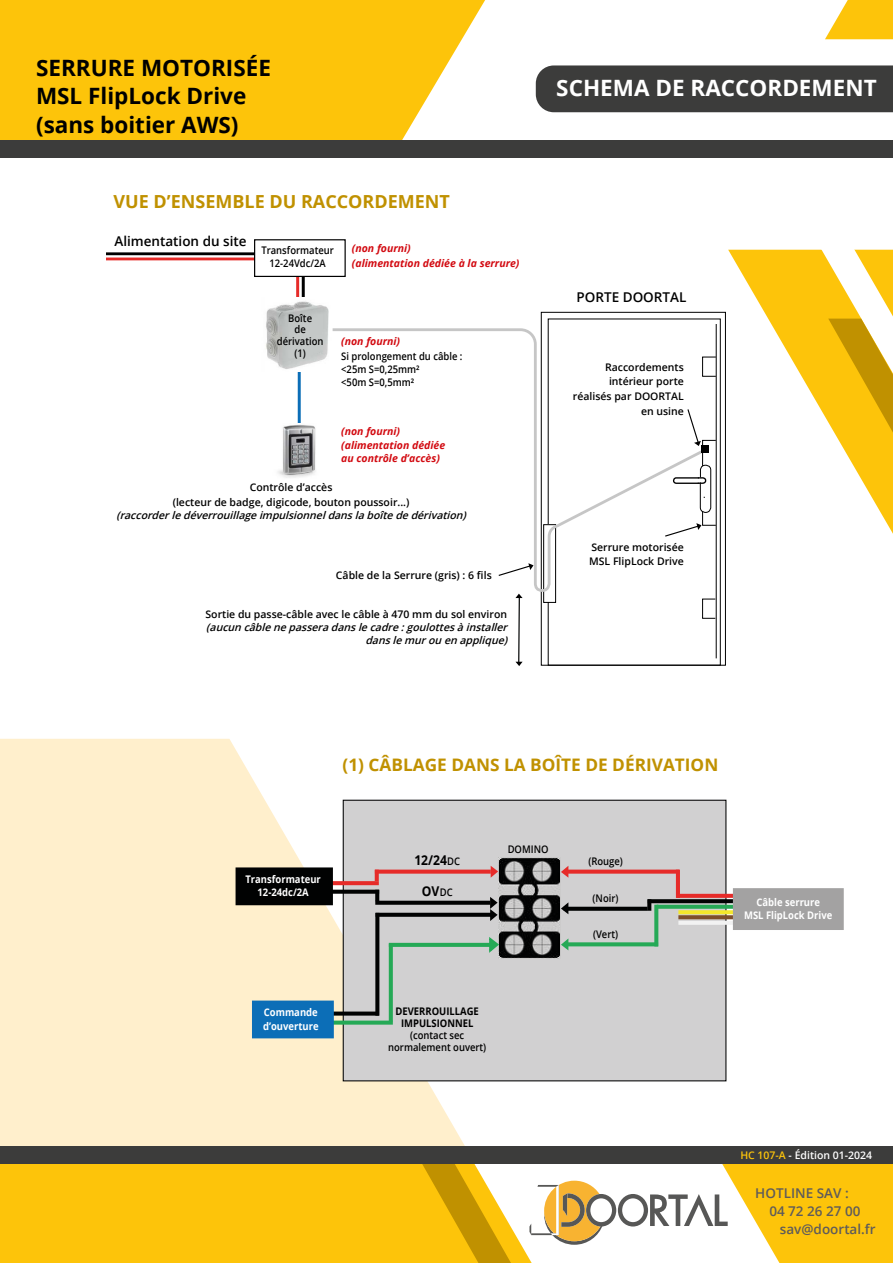
<style>
.page{position:relative;width:893px;height:1263px;background:#fff}
.page>*{position:absolute;margin:0;border:0;box-sizing:border-box;transform-origin:0 0}
.t1{font:700 22.5px/28.5px "Open Sans";color:#000}
.t2{font:700 22.5px "Open Sans";color:#fff}
.t3{font:700 18px "Open Sans";color:#c09100}
.t4{font:700 17.25px "Open Sans";color:#c09100}
.t5{font:600 13.5px "Open Sans";color:#5e5b5b}
.t6{font:600 13.5px "Open Sans";color:#000}
.t7{font:700 13.5px "Open Sans";color:#000;scale:.9 1}
.t8{font:600 10.5px/14.7px "Open Sans";color:#000;text-align:center}
.t9{font:600 10.5px/11.7px "Open Sans";color:#000;text-align:center;scale:.9 1}
.t10{font:italic 600 10.5px/13.2px "Open Sans";color:#000;text-align:right}
.t11{font:italic 700 10.5px/13.2px "Open Sans";color:#d20a11}
.t12{font:700 10.5px/13.2px "Open Sans";color:#fff;text-align:center;scale:.9 1}
.t13{font:700 10.5px/11.7px "Open Sans";color:#000;text-align:center;scale:.9 1}
.t14{font:600 10.5px "Open Sans";color:#fff}
.s1{font-weight:600;font-size:10.5px}
.s2{color:#fdc40a}
</style>
<div class="page">
<svg style="left:0;top:739px;width:483px;height:407px;background:#fef0d2"></svg>
<svg style="left:0;top:0;width:485px;height:140px;background:#fdc91e"></svg>
<svg style="left:728px;top:250px;width:165px;height:284px"></svg>
<svg style="left:809px;top:249px;width:84px;height:184px"></svg>
<svg style="left:825px;top:0;width:68px;height:39px"></svg>
<hr style="left:106px;top:252px;width:149px;height:3px;background:#000">
<hr style="left:106px;top:258px;width:149px;height:2px;background:#e62b29">
<hr style="left:298px;top:351px;width:3px;height:82px;background:#0c6eb7">
<hr style="left:296px;top:273px;width:3px;height:44px;background:#e62b29">
<hr style="left:302px;top:268px;width:3px;height:50px;background:#000">
<img style="left:266px;top:298px;width:63px;height:73px">
<svg style="left:547px;top:318px;width:174px;height:346px"></svg>
<div style="left:541px;top:312px;width:185px;height:354px;border:1px solid #000"></div>
<div style="left:260px;top:240px;width:92px;height:36px;background:#fff"></div>
<div style="left:254px;top:239px;width:92px;height:38px;border:1px solid #000"></div>
<div style="left:543px;top:524px;width:12px;height:78px;background:#fff"></div>
<div style="left:543px;top:524px;width:13px;height:79px;border:1px solid #000"></div>
<hr style="left:716px;top:324px;width:1px;height:334px;background:#000">
<div style="left:702px;top:599px;width:14px;height:20px;border:1px solid #000"></div>
<svg style="left:332px;top:327px;width:379px;height:266px"></svg>
<svg style="left:515px;top:594px;width:8px;height:72px"></svg>
<svg style="left:497px;top:563px;width:36px;height:14px"></svg>
<svg style="left:686px;top:408px;width:15px;height:38px"></svg>
<div style="left:701px;top:446px;width:7px;height:7px;background:#000"></div>
<img style="left:278px;top:423px;width:38px;height:55px">
<svg style="left:672px;top:477px;width:35px;height:8px"></svg>
<div style="left:343px;top:800px;width:383px;height:281px;background:#d1d0d1"></div>
<div style="left:343px;top:800px;width:383px;height:281px;border:1px solid #030304"></div>
<div style="left:565px;top:869px;width:114px;height:5px;background:#e62b29"></div>
<div style="left:375px;top:869px;width:116px;height:5px;background:#e62b29"></div>
<svg style="left:568px;top:907px;width:79px;height:4px"></svg>
<svg style="left:375px;top:901px;width:115px;height:4px"></svg>
<svg style="left:379px;top:913px;width:111px;height:4px"></svg>
<svg style="left:680px;top:894px;width:53px;height:4px"></svg>
<svg style="left:651px;top:899px;width:82px;height:4px"></svg>
<svg style="left:658px;top:905px;width:75px;height:4px"></svg>
<svg style="left:678px;top:910px;width:55px;height:4px"></svg>
<svg style="left:561px;top:866px;width:7px;height:12px"></svg>
<svg style="left:491px;top:866px;width:7px;height:12px"></svg>
<svg style="left:561px;top:902px;width:7px;height:12px"></svg>
<svg style="left:490px;top:897px;width:8px;height:24px"></svg>
<img style="left:498px;top:858px;width:62px;height:100px">
<hr style="left:678px;top:921px;width:71px;height:4px;background:#f2f2f2">
<svg style="left:678px;top:915px;width:55px;height:4px"></svg>
<svg style="left:375px;top:913px;width:4px;height:103px"></svg>
<svg style="left:334px;top:1011px;width:45px;height:4px"></svg>
<svg style="left:654px;top:905px;width:4px;height:37px"></svg>
<svg style="left:561px;top:939px;width:7px;height:11px"></svg>
<svg style="left:565px;top:942px;width:93px;height:4px"></svg>
<div style="left:733px;top:888px;width:111px;height:42px;background:#a3a2a2"></div>
<svg style="left:333px;top:881px;width:46px;height:4px"></svg>
<svg style="left:333px;top:890px;width:42px;height:4px"></svg>
<div style="left:236px;top:867px;width:97px;height:38px;background:#010202"></div>
<div style="left:324px;top:1020px;width:69px;height:5px;background:#25a956"></div>
<svg style="left:389px;top:947px;width:4px;height:74px"></svg>
<svg style="left:389px;top:943px;width:99px;height:4px"></svg>
<svg style="left:488px;top:935px;width:12px;height:20px"></svg>
<div style="left:252px;top:1000px;width:82px;height:38px;background:#0c6eb7"></div>
<hr style="left:676px;top:870px;width:4px;height:28px;background:#e62b29">
<svg style="left:647px;top:899px;width:4px;height:12px"></svg>
<svg style="left:375px;top:890px;width:4px;height:11px"></svg>
<svg style="left:375px;top:873px;width:4px;height:8px"></svg>
<div style="left:0;top:1163px;width:529px;height:100px;background:#fdc40a"></div>
<svg style="left:415px;top:1163px;width:96px;height:100px;background:#e6b823"></svg>
<svg style="left:529px;top:1163px;width:364px;height:100px"></svg>
<div style="left:0;top:1146px;width:893px;height:17px;background:#3c3c3b"></div>
<div style="left:536px;top:65px;width:357px;height:47px;background:#3c3c3b"></div>
<div style="left:0;top:140px;width:893px;height:18px;background:#3c3c3b"></div>
<h1 class="t1" style="left:36px;top:53px;width:236px">SERRURE MOTORISÉE<br>MSL FlipLock Drive (sans boitier AWS)</h1>
<h2 class="t3" style="left:113px;top:189px;width:338px">VUE D’ENSEMBLE DU RACCORDEMENT</h2>
<p class="t6" style="left:114px;top:232px;width:134px">Alimentation du site</p>
<p class="t9" style="left:261px;top:243px;width:82px;line-height:13.2px">Transformateur<br>12-24Vdc/2A</p>
<p class="t11" style="left:352px;top:241px;width:169px;line-height:14.7px">(non fourni)<br>(alimentation dédiée à la serrure)</p>
<p class="t9" style="left:277px;top:312px;width:53px">Boîte<br>de dérivation (1)</p>
<p class="t11" style="left:341px;top:334px;width:60px">(non fourni)</p>
<p class="t9" style="left:341px;top:349px;width:136px;line-height:13.2px;text-align:left">Si prolongement du câble : &lt;25m S=0,25mm²<br>&lt;50m S=0,5mm²</p>
<p class="t11" style="left:341px;top:425px;width:106px">(non fourni) (alimentation dédiée au contrôle d’accès)</p>
<p class="t8" style="left:173px;top:480px;width:238px">Contrôle d’accès<br>(lecteur de badge, digicode, bouton poussoir...)</p>
<p class="t10" style="left:116px;top:508px;width:355px">(raccorderledéverrouillageimpulsionneldanslaboîtededérivation)</p>
<p class="t8" style="left:336px;top:567px;width:157px">Câble de la Serrure (gris) : 6 fils</p>
<p class="t8" style="left:205px;top:607px;width:303px">Sortie du passe-câble avec le câble à 470 mm du sol environ</p>
<p class="t10" style="left:206px;top:621px;width:306px">(aucuncâblenepasseradanslecadre:goulottesàinstaller danslemurouenapplique)</p>
<h1 class="t2" style="left:556px;top:72px;width:322px">SCHEMA DE RACCORDEMENT</h1>
<p class="t6" style="left:576px;top:288px;width:111px">PORTE DOORTAL</p>
<p class="t8" style="left:573px;top:359px;width:112px;text-align:right">Raccordements intérieur porte réalisés par DOORTAL en usine</p>
<p class="t8" style="left:589px;top:539px;width:96px;text-align:left">Serrure motorisée<br>MSL FlipLock Drive</p>
<h3 class="t4" style="left:343px;top:752px;width:377px">(1) CÂBLAGE DANS LA BOÎTE DE DÉRIVATION</h3>
<p class="t12" style="left:245px;top:872px;width:85px">Transformateur<br>12-24dc/2A</p>
<p class="t12" style="left:263px;top:1005px;width:63px;text-align:left">Commande d’ouverture</p>
<p class="t7" style="left:414px;top:851px;width:52px">12/24<span class="s1">DC</span></p>
<p class="t7" style="left:422px;top:881px;width:36px">OV<span class="s1">DC</span></p>
<p class="t9" style="left:508px;top:843px;width:47px">DOMINO</p>
<p class="t13" style="left:396px;top:1005px;width:94px">DEVERROUILLAGE<br>IMPULSIONNEL</p>
<p class="t9" style="left:388px;top:1029px;width:111px">(contact sec normalement ouvert)</p>
<p class="t9" style="left:588px;top:855px;width:40px">(Rouge)</p>
<p class="t9" style="left:593px;top:892px;width:30px">(Noir)</p>
<p class="t9" style="left:593px;top:928px;width:29px">(Vert)</p>
<p class="t12" style="left:744px;top:895px;width:100px">Câble serrure<br>MSL FlipLock Drive</p>
<p class="t14" style="left:740px;top:1147px;width:133px"><span class="s2">HC 107-A</span> - Édition 01-2024</p>
<p class="t5" style="left:755px;top:1184px;width:95px">HOTLINE SAV :</p>
<p class="t5" style="left:769px;top:1202px;width:93px">04 72 26 27 00</p>
<p class="t5" style="left:780px;top:1219px;width:97px">sav@doortal.fr</p>
</div>
